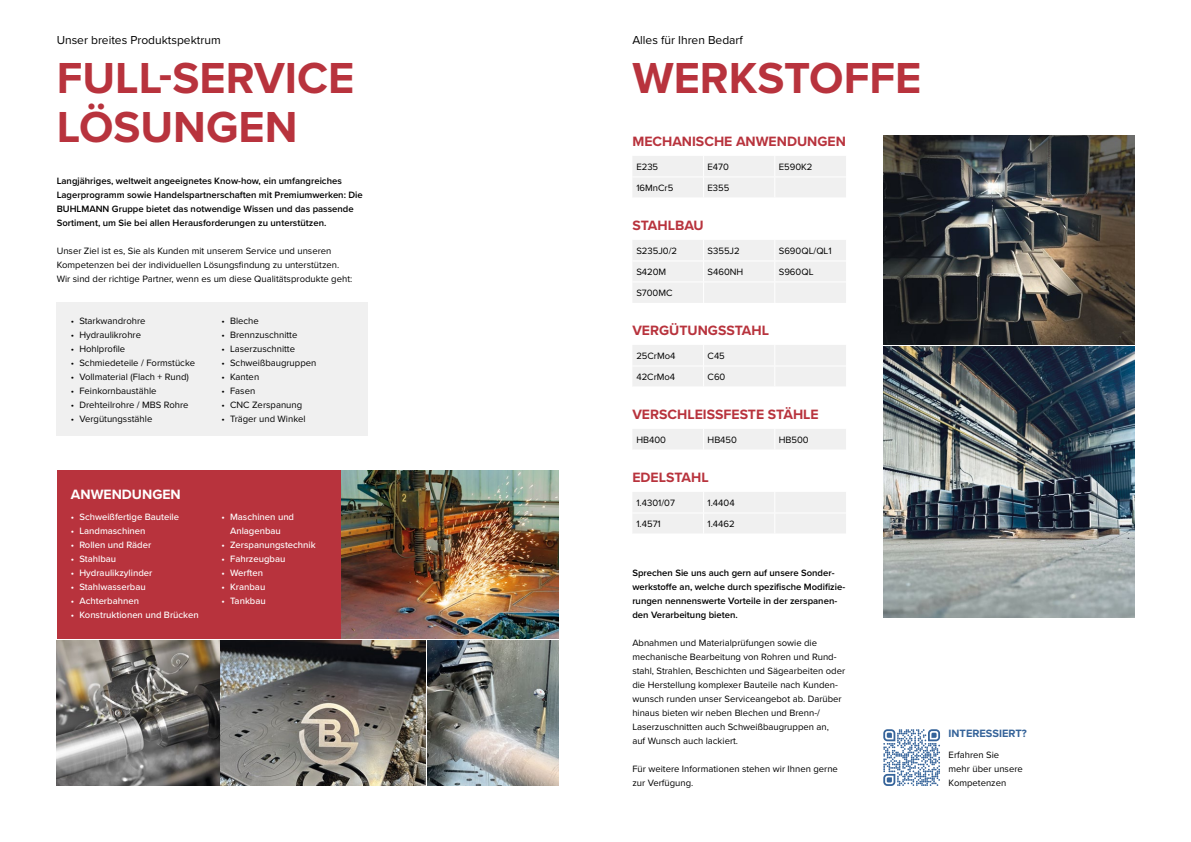
<style>
.page{position:relative;width:1191px;height:842px;background:#fff}
.page>*{position:absolute;margin:0;border:0;box-sizing:border-box;transform-origin:0 0}
.t1{font:700 45px/49px "Proxima Nova";color:#b8333d}
.t2{font:700 14px "Proxima Nova";color:#b8333d}
.t3{font:700 14px "Proxima Nova";color:#fff}
.t4{font:12px "Proxima Nova";color:#000}
.t5{font:700 11px "Proxima Nova";color:#36649a}
.t6{font:9.5px/14px "Proxima Nova";color:#000}
.t7{font:600 9.5px/14px "Proxima Nova";color:#000}
.t8{font:500 9.5px/14px "Proxima Nova";color:#fff;text-align:center}
</style>
<div class="page">
<div style="left:633px;top:156px;width:213px;height:41px;background:#f0f0f0"></div>
<div style="left:633px;top:240px;width:213px;height:63px;background:#f0f0f0"></div>
<div style="left:633px;top:345px;width:213px;height:41px;background:#f0f0f0"></div>
<div style="left:633px;top:492px;width:213px;height:41px;background:#f0f0f0"></div>
<div style="left:633px;top:429px;width:213px;height:20px;background:#f0f0f0"></div>
<div style="left:57px;top:471px;width:283px;height:168px;background:#b8333d"></div>
<div style="left:57px;top:303px;width:311px;height:133px;background:#f0f0f0"></div>
<img style="left:57px;top:640px;width:162px;height:146px">
<img style="left:221px;top:640px;width:337px;height:146px">
<img style="left:342px;top:471px;width:216px;height:168px">
<img style="left:883px;top:135px;width:251px;height:482px">
<svg style="left:883px;top:729px;width:57px;height:57px"></svg>
<p class="t4" style="left:57px;top:31px;width:165px">Unser breites Produktspektrum</p>
<h1 class="t1" style="left:57px;top:52px;width:299px">FULL-SERVICE<br>LÖSUNGEN</h1>
<p class="t7" style="left:57px;top:173px;width:307px">Langjähriges, weltweit angeeignetes Know-how, ein umfangreiches Lagerprogramm sowie Handelspartnerschaften mit Premiumwerken: Die BUHLMANN Gruppe bietet das notwendige Wissen und das passende Sortiment, um Sie bei allen Herausforderungen zu unterstützen.</p>
<p class="t6" style="left:57px;top:243px;width:297px">Unser Ziel ist es, Sie als Kunden mit unserem Service und unseren<br>Kompetenzen bei der individuellen Lösungsfindung zu unterstützen.<br>Wir sind der richtige Partner, wenn es um diese Qualitätsprodukte geht:</p>
<p class="t6" style="left:71px;top:313px;width:76px">• Starkwandrohre</p>
<p class="t6" style="left:71px;top:327px;width:72px">• Hydraulikrohre</p>
<p class="t6" style="left:71px;top:341px;width:56px">• Hohlprofile</p>
<p class="t6" style="left:71px;top:355px;width:126px">• Schmiedeteile / Formstücke</p>
<p class="t6" style="left:71px;top:369px;width:119px">• Vollmaterial (Flach + Rund)</p>
<p class="t6" style="left:71px;top:383px;width:87px">• Feinkornbaustähle</p>
<p class="t6" style="left:71px;top:397px;width:119px">• Drehteilrohre / MBS Rohre</p>
<p class="t6" style="left:71px;top:411px;width:83px">• Vergütungsstähle</p>
<p class="t6" style="left:221px;top:313px;width:39px">• Bleche</p>
<p class="t6" style="left:221px;top:327px;width:77px">• Brennzuschnitte</p>
<p class="t6" style="left:221px;top:341px;width:75px">• Laserzuschnitte</p>
<p class="t6" style="left:221px;top:355px;width:96px">• Schweißbaugruppen</p>
<p class="t6" style="left:221px;top:369px;width:39px">• Kanten</p>
<p class="t6" style="left:221px;top:383px;width:35px">• Fasen</p>
<p class="t6" style="left:221px;top:397px;width:82px">• CNC Zerspanung</p>
<p class="t6" style="left:221px;top:411px;width:85px">• Träger und Winkel</p>
<h2 class="t3" style="left:71px;top:484px;width:111px">ANWENDUNGEN</h2>
<p class="t8" style="left:71px;top:509px;width:110px">• Schweißfertige Bauteile</p>
<p class="t8" style="left:71px;top:523px;width:76px">• Landmaschinen</p>
<p class="t8" style="left:71px;top:537px;width:82px">• Rollen und Räder</p>
<p class="t8" style="left:71px;top:551px;width:47px">• Stahlbau</p>
<p class="t8" style="left:71px;top:565px;width:83px">• Hydraulikzylinder</p>
<p class="t8" style="left:71px;top:579px;width:76px">• Stahlwasserbau</p>
<p class="t8" style="left:71px;top:593px;width:70px">• Achterbahnen</p>
<p class="t8" style="left:71px;top:607px;width:129px">• Konstruktionen und Brücken</p>
<p class="t8" style="left:221px;top:509px;width:74px">• Maschinen und<br>Anlagenbau</p>
<p class="t8" style="left:221px;top:537px;width:96px">• Zerspanungstechnik</p>
<p class="t8" style="left:221px;top:551px;width:65px">• Fahrzeugbau</p>
<p class="t8" style="left:221px;top:565px;width:43px">• Werften</p>
<p class="t8" style="left:221px;top:579px;width:45px">• Kranbau</p>
<p class="t8" style="left:221px;top:593px;width:46px">• Tankbau</p>
<p class="t4" style="left:632px;top:31px;width:112px">Alles für Ihren Bedarf</p>
<h1 class="t1" style="left:632px;top:52px;width:290px">WERKSTOFFE</h1>
<h2 class="t2" style="left:632px;top:131px;width:215px">MECHANISCHE ANWENDUNGEN</h2>
<p class="t6" style="left:636px;top:159px;width:23px">E235</p>
<p class="t6" style="left:707px;top:159px;width:23px">E470</p>
<p class="t6" style="left:779px;top:159px;width:35px">E590K2</p>
<p class="t6" style="left:636px;top:180px;width:38px">16MnCr5</p>
<p class="t6" style="left:707px;top:180px;width:23px">E355</p>
<h2 class="t2" style="left:632px;top:215px;width:73px">STAHLBAU</h2>
<p class="t6" style="left:636px;top:243px;width:42px">S235J0/2</p>
<p class="t6" style="left:707px;top:243px;width:34px">S355J2</p>
<p class="t6" style="left:779px;top:243px;width:54px">S690QL/QL1</p>
<p class="t6" style="left:636px;top:264px;width:31px">S420M</p>
<p class="t6" style="left:707px;top:264px;width:37px">S460NH</p>
<p class="t6" style="left:779px;top:264px;width:36px">S960QL</p>
<p class="t6" style="left:636px;top:285px;width:38px">S700MC</p>
<h2 class="t2" style="left:632px;top:320px;width:138px">VERGÜTUNGSSTAHL</h2>
<p class="t6" style="left:636px;top:348px;width:41px">25CrMo4</p>
<p class="t6" style="left:707px;top:348px;width:19px">C45</p>
<p class="t6" style="left:636px;top:369px;width:40px">42CrMo4</p>
<p class="t6" style="left:707px;top:369px;width:19px">C60</p>
<h2 class="t2" style="left:632px;top:404px;width:188px">VERSCHLEISSFESTE STÄHLE</h2>
<p class="t6" style="left:636px;top:432px;width:31px">HB400</p>
<p class="t6" style="left:707px;top:432px;width:31px">HB450</p>
<p class="t6" style="left:779px;top:432px;width:31px">HB500</p>
<h2 class="t2" style="left:632px;top:467px;width:78px">EDELSTAHL</h2>
<p class="t6" style="left:636px;top:495px;width:40px">1.4301/07</p>
<p class="t6" style="left:707px;top:495px;width:29px">1.4404</p>
<p class="t6" style="left:636px;top:516px;width:26px">1.4571</p>
<p class="t6" style="left:707px;top:516px;width:29px">1.4462</p>
<p class="t7" style="left:632px;top:565px;width:214px">Sprechen Sie uns auch gern auf unsere Sonder&shy;werkstoffe an, welche durch spezifische Modifizie&shy;rungen nennenswerte Vorteile in der zerspanen&shy;den Verarbeitung bieten.</p>
<p class="t6" style="left:632px;top:635px;width:214px">Abnahmen und Materialprüfungen sowie die mechanische Bearbeitung von Rohren und Rund&shy;stahl, Strahlen, Beschichten und Sägearbeiten oder die Herstellung komplexer Bauteile nach Kunden&shy;wunsch runden unser Serviceangebot ab. Darüber hinaus bieten wir neben Blechen und Brenn-/ Laserzuschnitten auch Schweißbaugruppen an,<br>auf Wunsch auch lackiert.</p>
<p class="t6" style="left:632px;top:761px;width:207px">Für weitere Informationen stehen wir Ihnen gerne zur Verfügung.</p>
<p class="t5" style="left:948px;top:725px;width:80px">INTERESSIERT?</p>
<p class="t6" style="left:948px;top:747px;width:76px">Erfahren Sie mehr über unsere<br>Kompetenzen</p>
</div>
